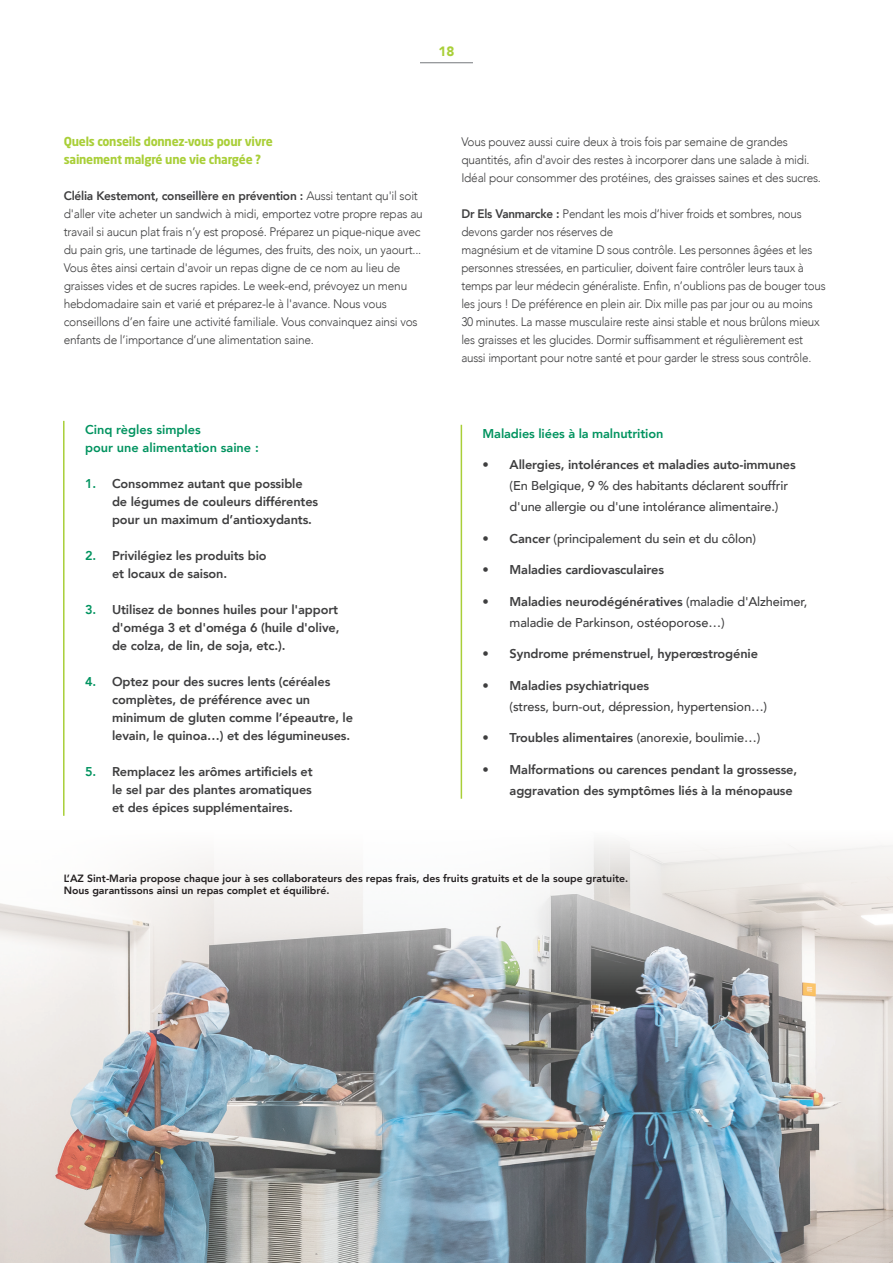
<style>
.page{position:relative;width:893px;height:1263px;background:#fff}
.page>*{position:absolute;margin:0;border:0;box-sizing:border-box;transform-origin:0 0}
.t1{font:900 13.5px "Avenir";color:#a9cf38}
.t2{font:800 12.75px/18px "Avenir";letter-spacing:-.01em;color:#3e3e3f}
.t3{font:500 12.75px/21px "Avenir";letter-spacing:-.01em;color:#3e3e3f}
.t4{font:800 12.75px/18px "Avenir";color:#00935f}
.t5{font:300 12.3px/18px "Avenir";letter-spacing:-.02em;color:#3e3e3f}
.t6{font:300 12.3px/18px "Avenir";letter-spacing:-.02em;color:#3e3e3f;scale:.95 1}
.t7{font:700 12.3px/18px "Neo Sans Pro";letter-spacing:-.02em;color:#a9cf38}
.t8{font:800 10.5px/12.6px "Avenir";color:#231f20}
.s1{font-weight:800}
.s2{color:#00935f}
.s3{font-weight:500}
</style>
<div class="page">
<img style="left:0;top:758px;width:893px;height:505px">
<hr style="left:461px;top:425px;width:1px;height:374px;background:#a9cf38">
<hr style="left:63px;top:421px;width:2px;height:395px;background:#a9cf38">
<hr style="left:420px;top:62px;width:53px;height:1px;background:#939598">
<p class="t1" style="left:438px;top:40px;width:17px">18</p>
<p class="t7" style="left:64px;top:132px;width:211px">Quels conseils donnez-vous pour vivre sainement malgré une vie chargée ?</p>
<p class="t5" style="left:64px;top:186px;width:361px"><span class="s1">Clélia Kestemont, conseillère en prévention :</span> Aussi tentant qu'il soit d'aller vite acheter un sandwich à midi, emportez votre propre repas au travail si aucun plat frais n’y est proposé. Préparez un pique-nique avec du pain gris, une tartinade de légumes, des fruits, des noix, un yaourt...<br>Vous êtes ainsi certain d'avoir un repas digne de ce nom au lieu de graisses vides et de sucres rapides. Le week-end, prévoyez un menu hebdomadaire sain et varié et préparez-le à l'avance. Nous vous conseillons d’en faire une activité familiale. Vous convainquez ainsi vos enfants de l’importance d’une alimentation saine.</p>
<p class="t4" style="left:85px;top:420px;width:175px">Cinq règles simples<br>pour une alimentation saine :</p>
<p class="t2" style="left:112px;top:474px;width:208px;text-indent:-27px"><span class="s2">1.</span> Consommez autant que possible de légumes de couleurs différentes pour un maximum d’antioxydants.</p>
<p class="t2" style="left:112px;top:546px;width:156px;text-indent:-27px"><span class="s2">2.</span> Privilégiez les produits bio et locaux de saison.</p>
<p class="t2" style="left:112px;top:600px;width:229px;text-align:justify;text-indent:-27px"><span class="s2">3.</span> Utilisez de bonnes huiles pour l'apport d'oméga 3 et d'oméga 6 (huile d'olive, de colza, de lin, de soja, etc.).</p>
<p class="t2" style="left:112px;top:672px;width:243px;text-indent:-27px"><span class="s2">4.</span> Optez pour des sucres lents (céréales complètes, de préférence avec un minimum de gluten comme l’épeautre, le levain, le quinoa…) et des légumineuses.</p>
<p class="t2" style="left:112px;top:762px;width:202px;text-align:justify;text-indent:-27px"><span class="s2">5.</span> Remplacez les arômes artificiels et le sel par des plantes aromatiques et des épices supplémentaires.</p>
<p class="t5" style="left:461px;top:132px;width:361px">Vous pouvez aussi cuire deux à trois fois par semaine de grandes quantités, afin d'avoir des restes à incorporer dans une salade à midi.<br>Idéal pour consommer des protéines, des graisses saines et des sucres.</p>
<p class="t6" style="left:461px;top:204px;width:385px"><span class="s1">Dr Els Vanmarcke :</span> Pendant les mois d’hiver froids et sombres, nous devons garder nos réserves de<br>magnésium et de vitamine D sous contrôle. Les personnes âgées et les personnes stressées, en particulier, doivent faire contrôler leurs taux à temps par leur médecin généraliste. Enfin, n’oublions pas de bouger tous les jours ! De préférence en plein air. Dix mille pas par jour ou au moins 30 minutes. La masse musculaire reste ainsi stable et nous brûlons mieux les graisses et les glucides. Dormir suffisamment et régulièrement est aussi important pour notre santé et pour garder le stress sous contrôle.</p>
<p class="t4" style="left:483px;top:424px;width:182px">Maladies liées à la malnutrition</p>
<p class="t2" style="left:483px;top:456px;width:315px">• Allergies, intolérances et maladies auto-immunes</p>
<p class="t3" style="left:510px;top:474px;width:280px">(En Belgique, 9 % des habitants déclarent souffrir d'une allergie ou d'une intolérance alimentaire.)</p>
<p class="t3" style="left:483px;top:527px;width:275px"><span class="s1">• Cancer</span> (principalement du sein et du côlon)</p>
<p class="t2" style="left:483px;top:561px;width:183px">• Maladies cardiovasculaires</p>
<p class="t3" style="left:510px;top:590px;width:299px;text-indent:-27px"><span class="s1">• Maladies neurodégénératives</span> (maladie d'Alzheimer, maladie de Parkinson, ostéoporose…)</p>
<p class="t2" style="left:483px;top:645px;width:277px">• Syndrome prémenstruel, hyperœstrogénie</p>
<p class="t2" style="left:483px;top:676px;width:168px">• Maladies psychiatriques</p>
<p class="t3" style="left:510px;top:695px;width:259px">(stress, burn-out, dépression, hypertension…)</p>
<p class="t2" style="left:483px;top:729px;width:279px">• Troubles alimentaires <span class="s3">(anorexie, boulimie…)</span></p>
<p class="t2" style="left:510px;top:759px;width:289px;line-height:21px;text-indent:-27px">• Malformations ou carences pendant la grossesse, aggravation des symptômes liés à la ménopause</p>
<p class="t8" style="left:64px;top:871px;width:566px">L’AZ Sint-Maria propose chaque jour à ses collaborateurs des repas frais, des fruits gratuits et de la soupe gratuite.<br>Nous garantissons ainsi un repas complet et équilibré.</p>
</div>
